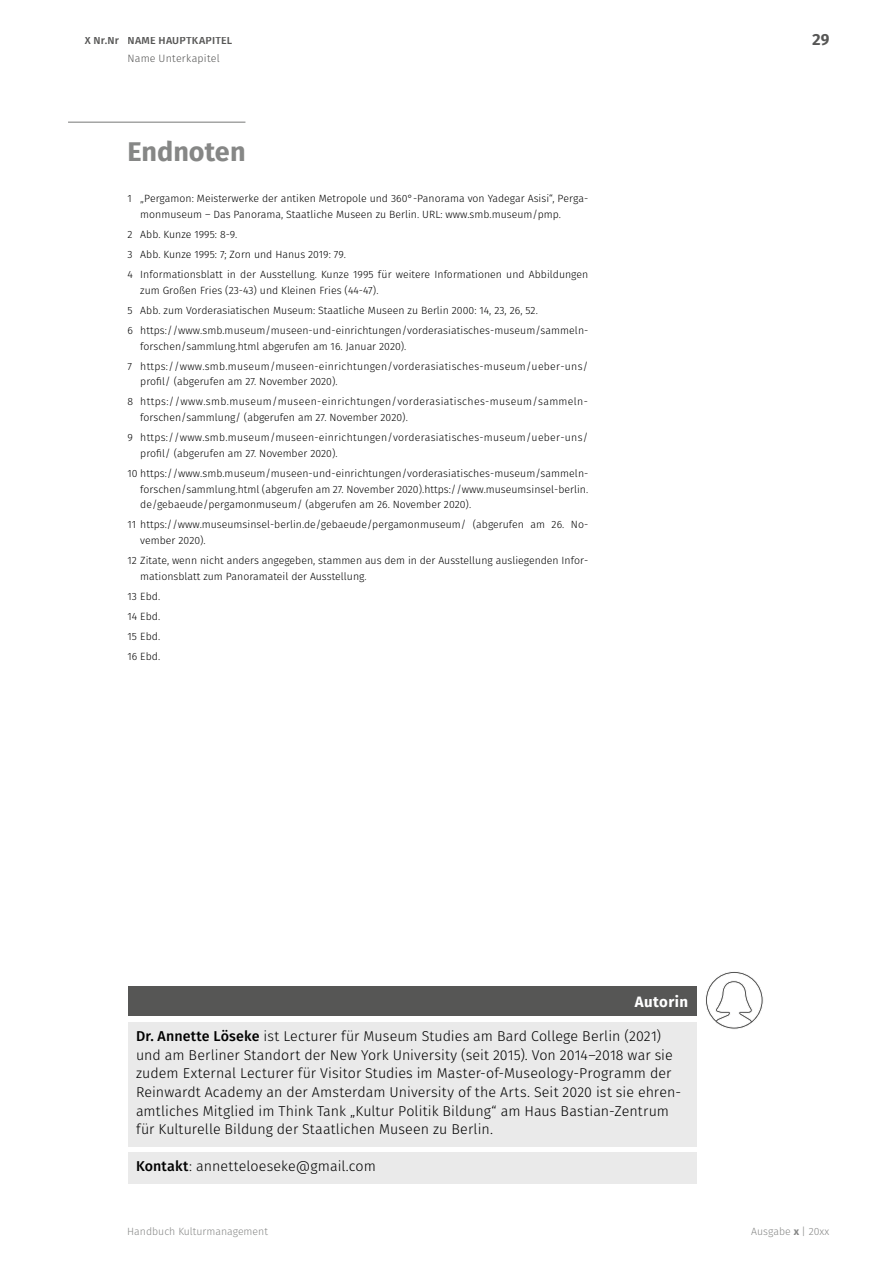
<style>
.page{position:relative;width:893px;height:1263px;background:#fff}
.page>*{position:absolute;margin:0;border:0;box-sizing:border-box;transform-origin:0 0}
.t1{font:700 27px "Fira Sans";color:#868786}
.t2{font:700 15.6px "Fira Sans";color:#565655}
.t3{font:700 15px "Fira Sans";letter-spacing:.025em;color:#fff}
.t4{font:300 14.25px/18.6px "Fira Sans";letter-spacing:.005em;color:#000}
.t5{font:500 10.65px "Fira Sans";letter-spacing:.02em;color:#565655}
.t6{font:300 10.65px "Fira Sans";letter-spacing:.015em;color:#565655}
.t7{font:300 10.5px/20px "Fira Sans";color:#000}
.t8{font:300 10.5px/20px "Fira Sans";letter-spacing:.025em;color:#000}
.t9{font:300 10.5px/20px "Fira Sans";letter-spacing:.035em;color:#000}
.t10{font:300 10.5px "Fira Sans";color:#868786}
.s1{font-weight:500}
.s2{font-weight:700}
</style>
<div class="page">
<div style="left:128px;top:986px;width:568px;height:30px;background:#565655"></div>
<div style="left:128px;top:1022px;width:568px;height:124px;background:#eaeaea"></div>
<div style="left:128px;top:1152px;width:568px;height:31px;background:#eaeaea"></div>
<svg style="left:705px;top:971px;width:58px;height:58px"></svg>
<hr style="left:68px;top:122px;width:177px;height:1px;background:#868786">
<p class="t5" style="left:85px;top:33px;width:36px">X Nr.Nr</p>
<p class="t5" style="left:128px;top:33px;width:106px">NAME HAUPTKAPITEL</p>
<h2 class="t2" style="left:812px;top:28px;width:19px">29</h2>
<p class="t6" style="left:128px;top:50px;width:94px">Name Unterkapitel</p>
<h1 class="t1" style="left:128px;top:133px;width:120px">Endnoten</h1>
<p class="t7" style="left:140px;top:191px;width:449px;line-height:15.8px;text-indent:-13px">1 „Pergamon: Meisterwerke der antiken Metropole und 360°-Panorama von Yadegar Asisi“, Perga&shy;monmuseum – Das Panorama, Staatliche Museen zu Berlin. URL: www.smb.museum/pmp.</p>
<p class="t7" style="left:128px;top:224px;width:462px">2 Abb. Kunze 1995: 8-9.<br>3 Abb. Kunze 1995: 7; Zorn und Hanus 2019: 79.<br>4 Informationsblatt in der Ausstellung. Kunze 1995 für weitere Informationen und Abbildungen</p>
<p class="t7" style="left:128px;top:280px;width:462px;text-indent:13px">zum Großen Fries (23-43) und Kleinen Fries (44-47).<br>5 Abb. zum Vorderasiatischen Museum: Staatliche Museen zu Berlin 2000: 14, 23, 26, 52.<br>6 https://www.smb.museum/museen-und-einrichtungen/vorderasiatisches-museum/sammeln-</p>
<p class="t8" style="left:128px;top:336px;width:462px;text-indent:13px">forschen/sammlung.html abgerufen am 16. Januar 2020).<br>7 https://www.smb.museum/museen-einrichtungen/vorderasiatisches-museum/ueber-uns/</p>
<p class="t9" style="left:128px;top:372px;width:462px;text-indent:13px">profil/ (abgerufen am 27. November 2020).<br>8 https://www.smb.museum/museen-einrichtungen/vorderasiatisches-museum/sammeln-</p>
<p class="t8" style="left:128px;top:407px;width:462px;text-indent:13px">forschen/sammlung/ (abgerufen am 27. November 2020).<br>9 https://www.smb.museum/museen-einrichtungen/vorderasiatisches-museum/ueber-uns/</p>
<p class="t7" style="left:128px;top:443px;width:462px;text-indent:13px">profil/ (abgerufen am 27. November 2020).<br>10 https://www.smb.museum/museen-und-einrichtungen/vorderasiatisches-museum/sammeln-</p>
<p class="t7" style="left:140px;top:481px;width:449px;line-height:15.8px">forschen/sammlung.html (abgerufen am 27. November 2020).https://www.museumsinsel-berlin. de/gebaeude/pergamonmuseum/ (abgerufen am 26. November 2020).</p>
<p class="t7" style="left:140px;top:517px;width:449px;line-height:15.8px;text-indent:-13px">11 https://www.museumsinsel-berlin.de/gebaeude/pergamonmuseum/ (abgerufen am 26. No&shy;vember 2020).</p>
<p class="t7" style="left:140px;top:552px;width:449px;line-height:15.8px;text-indent:-13px">12 Zitate, wenn nicht anders angegeben, stammen aus dem in der Ausstellung ausliegenden Infor&shy;mationsblatt zum Panoramateil der Ausstellung.</p>
<p class="t7" style="left:128px;top:586px;width:34px;text-align:justify">13 Ebd.<br>14 Ebd.<br>15 Ebd.<br>16 Ebd.</p>
<h3 class="t3" style="left:635px;top:991px;width:55px">Autorin</h3>
<p class="t4" style="left:136px;top:1027px;width:546px"><span class="s1">Dr. Annette Löseke</span> ist Lecturer für Museum Studies am Bard College Berlin (2021) und am Berliner Standort der New York University (seit 2015). Von 2014 –2018 war sie zudem External Lecturer für Visitor Studies im Master-of-Museology-Programm der Reinwardt Academy an der Amsterdam University of the Arts. Seit 2020 ist sie ehren&shy;amtliches Mitglied im Think Tank „Kultur Politik Bildung“ am Haus Bastian-Zentrum für Kulturelle Bildung der Staatlichen Museen zu Berlin.</p>
<h3 class="t4" style="left:136px;top:1157px;width:241px"><span class="s1">Kontakt</span>: annetteloeseke@gmail.com</h3>
<p class="t10" style="left:127px;top:1224px;width:142px">Handbuch Kulturmanagement</p>
<p class="t10" style="left:751px;top:1224px;width:79px">Ausgabe <span class="s2">x</span> | 20xx</p>
</div>
